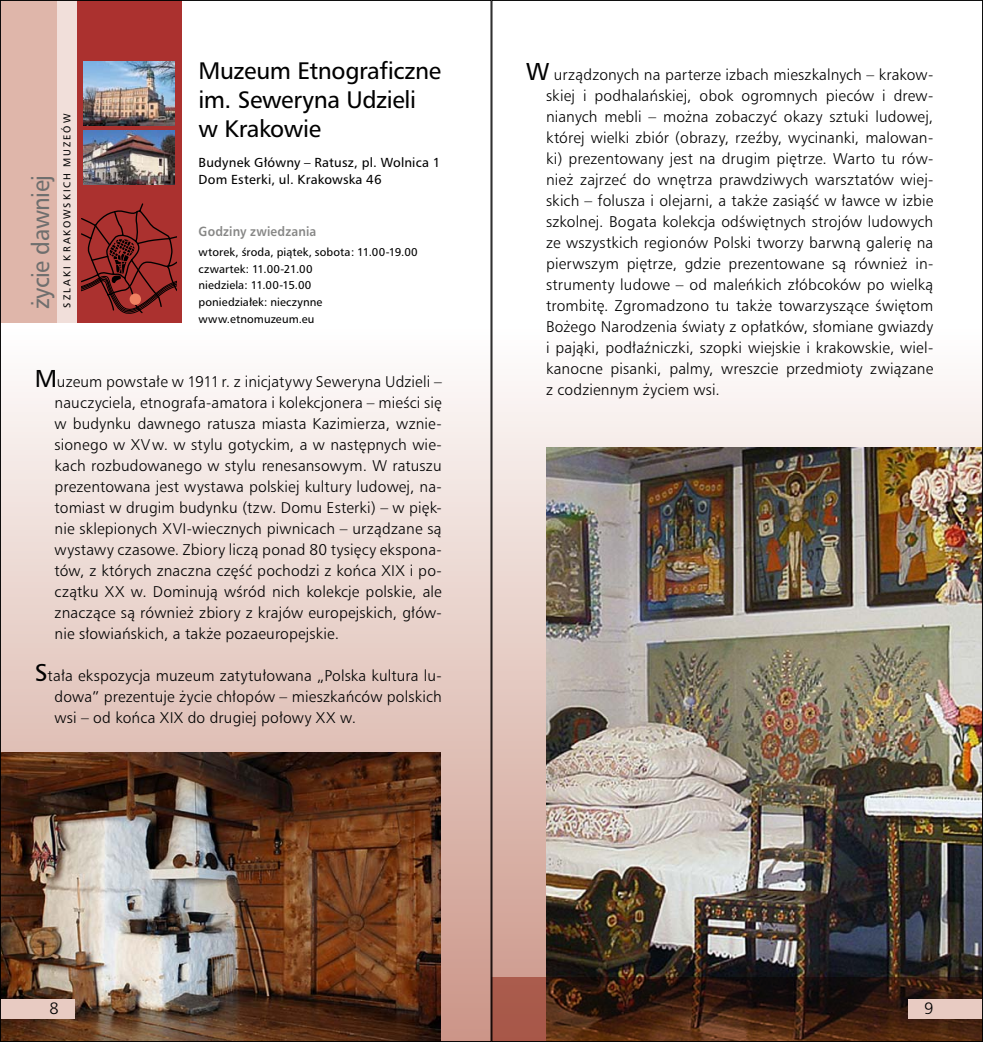
<style>
.page{position:relative;width:983px;height:1042px;background:#fff}
.page>*{position:absolute;margin:0;border:0;box-sizing:border-box;transform-origin:0 0}
.t1{font:24.5px "Humnst 777 PL";letter-spacing:-.02em;color:#6f6f6e;scale:.95 1}
.t2{font:23.97px/28.7px "Humnst 777 PL";letter-spacing:-.02em;color:#000}
.t3{font:15.75px "Humnst 777 Lt PL";color:#000}
.t4{font:14.88px/21px "Humnst 777 Lt PL";letter-spacing:.01em;color:#000;text-align:justify}
.t5{font:13.12px/17.5px "Humnst 777 PL";letter-spacing:.015em;color:#000}
.t6{font:700 12.78px "Humnst 777 PL";letter-spacing:.015em;color:#878786;scale:.91 1}
.t7{font:11.38px/16.6px "Humnst 777 PL";letter-spacing:.01em;color:#000}
.t8{font:9.97px "Humnst 777 PL";letter-spacing:.195em;color:#000}
.s1{font-family:"Humnst 777 PL";font-size:24.5px}
</style>
<div class="page">
<div style="left:491px;top:322px;width:491px;height:720px;background:linear-gradient(to bottom,#fff,#c99384)"></div>
<div style="left:0;top:322px;width:491px;height:720px;background:linear-gradient(to bottom,#fffffe,#ca9485)"></div>
<div style="left:56px;top:0;width:21px;height:322px;background:#f1dfda"></div>
<div style="left:0;top:0;width:56px;height:322px;background:#dfb6aa"></div>
<div style="left:77px;top:0;width:104px;height:322px;background:#ab312f"></div>
<img style="left:83px;top:61px;width:92px;height:65px">
<img style="left:83px;top:130px;width:92px;height:54px">
<img style="left:2px;top:752px;width:439px;height:288px">
<img style="left:546px;top:447px;width:434px;height:530px">
<svg style="left:493px;top:977px;width:487px;height:63px;background:#472617"></svg>
<div style="left:0;top:999px;width:74px;height:19px;background:#e8cbc2"></div>
<div style="left:908px;top:999px;width:74px;height:19px;background:#e8cbc2"></div>
<svg style="left:82px;top:184px;width:94px;height:130px"></svg>
<p class="t8" style="left:61px;top:308px;width:195px;rotate:-90deg">SZLAKI KRAKOWSKICH MUZEÓW</p>
<h1 class="t1" style="left:25px;top:309px;width:144px;rotate:-90deg">życie dawniej</h1>
<h2 class="t2" style="left:198px;top:56px;width:244px">Muzeum Etnograficzne im. Seweryna Udzieli w Krakowie</h2>
<p class="t5" style="left:198px;top:153px;width:243px">Budynek Główny – Ratusz, pl. Wolnica 1<br>Dom Esterki, ul. Krakowska 46</p>
<p class="t6" style="left:198px;top:223px;width:131px">Godziny zwiedzania</p>
<p class="t7" style="left:198px;top:243px;width:220px">wtorek, środa, piątek, sobota: 11.00-19.00 czwartek: 11.00-21.00<br>niedziela: 11.00-15.00<br>poniedziałek: nieczynne www.etnomuzeum.eu</p>
<p class="t4" style="left:55px;top:371px;width:388px;text-indent:-20px"><span class="s1">M</span>uzeum powstałe w 1911r. z inicjatywy Seweryna Udzieli – nauczyciela, etnografa-amatora i kolekcjonera – mieści się w budynku dawnego ratusza miasta Kazimierza, wznie&shy;sionego w XVw. w stylu gotyckim, a w następnych wie&shy;kach rozbudowanego w stylu renesansowym. W ratuszu prezentowana jest wystawa polskiej kultury ludowej, na&shy;tomiast w drugim budynku (tzw. Domu Esterki) – w pięk&shy;nie sklepionych XVI-wiecznych piwnicach – urządzane są wystawy czasowe. Zbiory liczą ponad 80 tysięcy ekspona&shy;tów, z których znaczna część pochodzi z końca XIX i po&shy;czątku XX w. Dominują wśród nich kolekcje polskie, ale znaczące są również zbiory z krajów europejskich, głów&shy;nie słowiańskich, a także pozaeuropejskie.</p>
<p class="t4" style="left:55px;top:665px;width:388px;text-indent:-20px"><span class="s1">S</span>tała ekspozycja muzeum zatytułowana „Polska kultura lu&shy;dowa” prezentuje życie chłopów – mieszkańców polskich wsi – od końca XIX do drugiej połowy XX w.</p>
<p class="t4" style="left:546px;top:64px;width:388px;text-indent:-20px"><span class="s1">W</span> urządzonych na parterze izbach mieszkalnych – krakow&shy;skiej i podhalańskiej, obok ogromnych pieców i drew&shy;nianych mebli – można zobaczyć okazy sztuki ludowej, której wielki zbiór (obrazy, rzeźby, wycinanki, malowan&shy;ki) prezentowany jest na drugim piętrze. Warto tu rów&shy;nież zajrzeć do wnętrza prawdziwych warsztatów wiej&shy;skich – folusza i olejarni, a także zasiąść w ławce w izbie szkolnej. Bogata kolekcja odświętnych strojów ludowych ze wszystkich regionów Polski tworzy barwną galerię na pierwszym piętrze, gdzie prezentowane są również in&shy;strumenty ludowe – od maleńkich złóbcoków po wielką trombitę. Zgromadzono tu także towarzyszące świętom Bożego Narodzenia światy z opłatków, słomiane gwiazdy i pająki, podłaźniczki, szopki wiejskie i krakowskie, wiel&shy;kanocne pisanki, palmy, wreszcie przedmioty związane z codziennym życiem wsi.</p>
<p class="t3" style="left:50px;top:998px;width:11px">8</p>
<p class="t3" style="left:923px;top:998px;width:11px">9</p>
</div>
